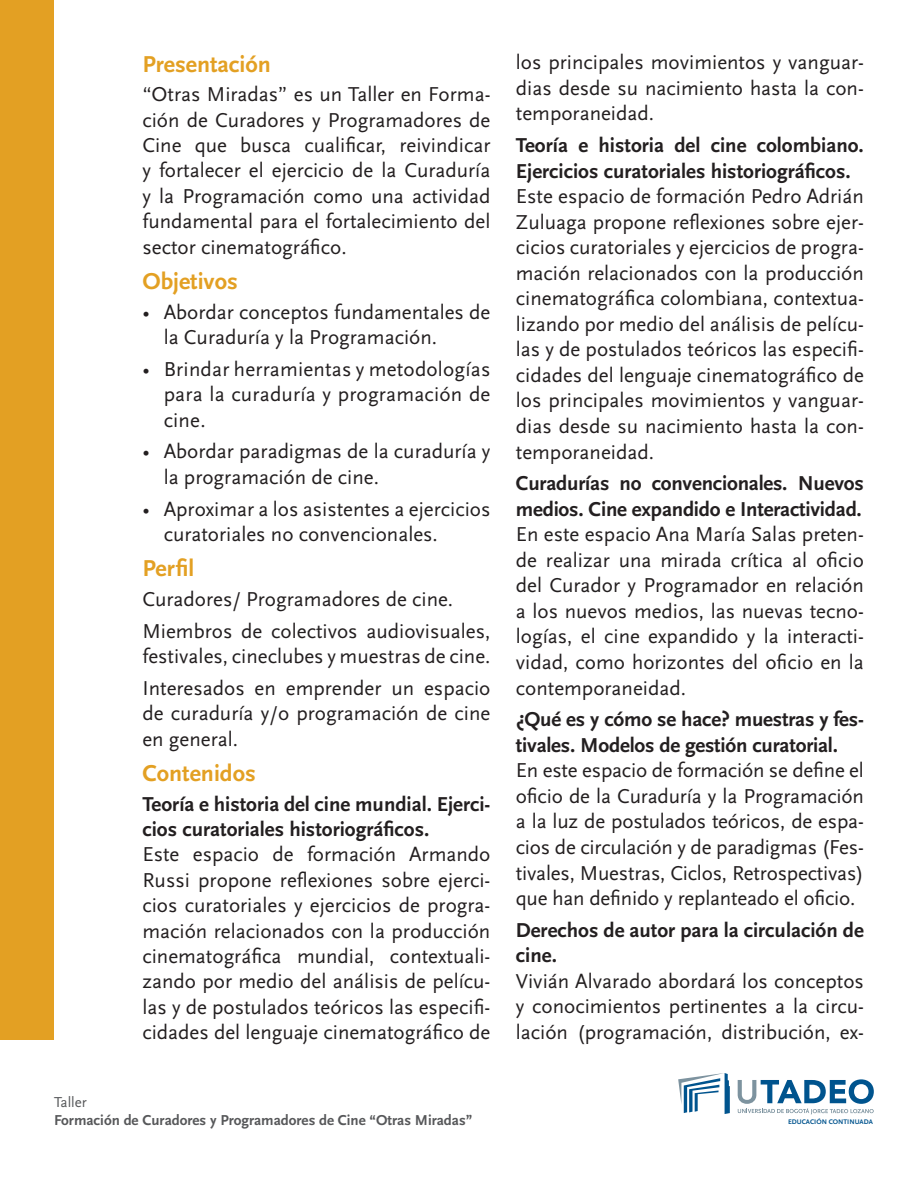
<style>
.page{position:relative;width:918px;height:1188px;background:#fff}
.page>*{position:absolute;margin:0;border:0;box-sizing:border-box;transform-origin:0 0}
.t1{font:700 24px "Scala Sans OT";color:#e3a023}
.t2{font:21px/25.5px "Scala Sans OT";color:#231f20;text-align:justify}
.t3{font:700 21px/25.5px "Scala Sans OT";color:#231f20}
.t4{font:700 15px "Scala Sans OT";color:#57585a}
.t5{font:15px "Scala Sans OT";color:#57585a}
.t6{font:700 6.9px "Scala Sans OT";color:#00548e}
</style>
<div class="page">
<svg style="left:738px;top:1079px;width:136px;height:36px"></svg>
<svg style="left:678px;top:1073px;width:52px;height:41px"></svg>
<div style="left:0;top:0;width:54px;height:1039px;background:#e3a023"></div>
<p class="t1" style="left:142px;top:50px;width:130px">Presentación</p>
<p class="t2" style="left:142px;top:82px;width:350px">“Otras Miradas” es un Taller en Forma&shy;ción de Curadores y Programadores de Cine que busca cualificar, reivindicar y fortalecer el ejercicio de la Curaduría y la Programación como una actividad fundamental para el fortalecimiento del sector cinematográfico.</p>
<p class="t1" style="left:142px;top:268px;width:97px">Objetivos</p>
<p class="t2" style="left:164px;top:300px;width:328px;text-indent:-21px">• Abordar conceptos fundamentales de la Curaduría y la Programación.</p>
<p class="t2" style="left:164px;top:357px;width:328px;text-indent:-21px">• Brindar herramientas y metodologías para la curaduría y programación de cine.</p>
<p class="t2" style="left:164px;top:439px;width:328px;text-indent:-21px">• Abordar paradigmas de la curaduría y la programación de cine.</p>
<p class="t2" style="left:164px;top:496px;width:328px;text-indent:-21px">• Aproximar a los asistentes a ejercicios curatoriales no convencionales.</p>
<p class="t1" style="left:142px;top:555px;width:53px">Perfil</p>
<p class="t2" style="left:142px;top:584px;width:350px;line-height:31.8px">Curadores/ Programadores de cine.<br>Miembros de colectivos audiovisuales,</p>
<p class="t2" style="left:142px;top:641px;width:350px;line-height:31.8px">festivales, cineclubes y muestras de cine.<br>Interesados en emprender un espacio</p>
<p class="t2" style="left:142px;top:701px;width:349px">de curaduría y/o programación de cine en general.</p>
<p class="t1" style="left:142px;top:760px;width:115px">Contenidos</p>
<p class="t3" style="left:142px;top:791px;width:349px">Teoría e historia del cine mundial. Ejerci&shy;cios curatoriales historiográficos.</p>
<p class="t2" style="left:142px;top:842px;width:350px">Este espacio de formación Armando Russi propone reflexiones sobre ejerci&shy;cios curatoriales y ejercicios de progra&shy;mación relacionados con la producción cinematográfica mundial, contextuali&shy;zando por medio del análisis de pelícu&shy;las y de postulados teóricos las especifi&shy;cidades del lenguaje cinematográfico de</p>
<p class="t5" style="left:54px;top:1094px;width:34px">Taller</p>
<p class="t4" style="left:54px;top:1112px;width:420px">Formación de Curadores y Programadores de Cine “Otras Miradas”</p>
<p class="t2" style="left:516px;top:50px;width:350px">los principales movimientos y vanguar&shy;dias desde su nacimiento hasta la con&shy;temporaneidad.</p>
<p class="t3" style="left:516px;top:133px;width:350px">Teoría e historia del cine colombiano.<br>Ejercicios curatoriales historiográficos.</p>
<p class="t2" style="left:516px;top:184px;width:350px">Este espacio de formación Pedro Adrián Zuluaga propone reflexiones sobre ejer&shy;cicios curatoriales y ejercicios de progra&shy;mación relacionados con la producción cinematográfica colombiana, contextua&shy;lizando por medio del análisis de pelícu&shy;las y de postulados teóricos las especifi&shy;cidades del lenguaje cinematográfico de los principales movimientos y vanguar&shy;dias desde su nacimiento hasta la con&shy;temporaneidad.</p>
<p class="t3" style="left:516px;top:471px;width:350px">Curadurías no convencionales. Nuevos medios. Cine expandido e Interactividad.</p>
<p class="t2" style="left:516px;top:522px;width:350px">En este espacio Ana María Salas preten&shy;de realizar una mirada crítica al oficio del Curador y Programador en relación a los nuevos medios, las nuevas tecno&shy;logías, el cine expandido y la interacti&shy;vidad, como horizontes del oficio en la contemporaneidad.</p>
<p class="t3" style="left:516px;top:707px;width:350px">¿Qué es y cómo se hace? muestras y fes&shy;tivales. Modelos de gestión curatorial.</p>
<p class="t2" style="left:516px;top:758px;width:350px">En este espacio de formación se define el oficio de la Curaduría y la Programación a la luz de postulados teóricos, de espa&shy;cios de circulación y de paradigmas (Fes&shy;tivales, Muestras, Ciclos, Retrospectivas) que han definido y replanteado el oficio.</p>
<p class="t3" style="left:516px;top:918px;width:349px">Derechos de autor para la circulación de cine.</p>
<p class="t2" style="left:516px;top:969px;width:350px">Vivián Alvarado abordará los conceptos y conocimientos pertinentes a la circu&shy;lación (programación, distribución, ex-</p>
<p class="t6" style="left:788px;top:1118px;width:86px">EDUCACIÓN CONTINUADA</p>
</div>
